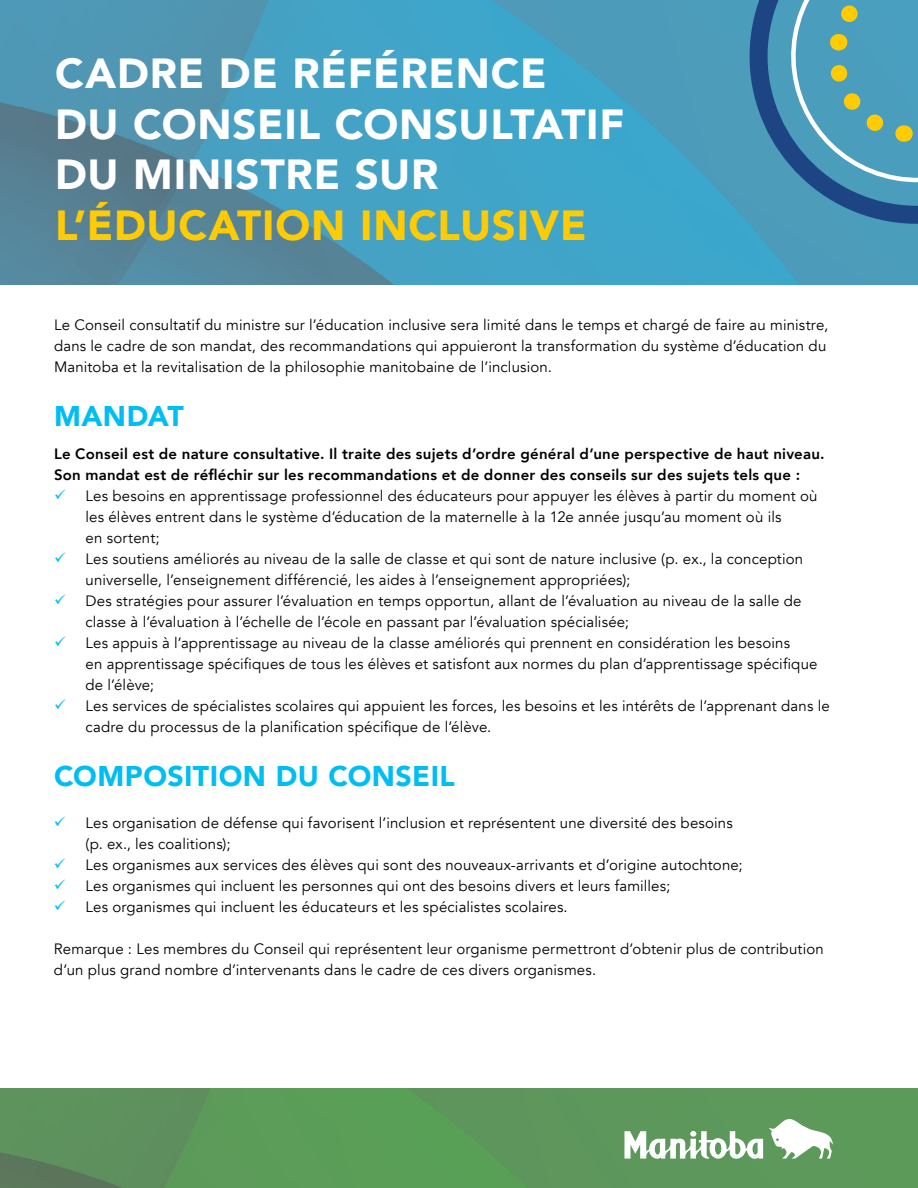
<style>
.page{position:relative;width:918px;height:1188px;background:#fff}
.page>*{position:absolute;margin:0;border:0;box-sizing:border-box;transform-origin:0 0}
.t1{font:900 42px/50.4px "Avenir";letter-spacing:.02em;color:#fff}
.t2{font:900 28.5px "Avenir";letter-spacing:.015em;color:#00bdf2}
.t3{font:15px/21px "Avenir";letter-spacing:.01em;color:#000}
.t4{font:800 15px "Avenir";letter-spacing:.02em;color:#000}
.s1{color:#ffcb05}
</style>
<div class="page">
<img style="left:0;top:0;width:918px;height:285px">
<svg style="left:725px;top:0;width:193px;height:233px;background:#4088ae"></svg>
<svg style="left:778px;top:0;width:140px;height:190px;background:#589eb3"></svg>
<img style="left:0;top:1088px;width:918px;height:100px">
<svg style="left:625px;top:1131px;width:138px;height:28px"></svg>
<svg style="left:769px;top:1119px;width:64px;height:40px"></svg>
<p class="t1" style="left:55px;top:48px;width:571px">CADRE DE RÉFÉRENCE<br>DU CONSEIL CONSULTATIF<br>DU MINISTRE SUR<br><span class="s1">L’ÉDUCATION INCLUSIVE</span></p>
<p class="t3" style="left:54px;top:315px;width:776px">Le Conseil consultatif du ministre sur l’éducation inclusive sera limité dans le temps et chargé de faire au ministre, dans le cadre de son mandat, des recommandations qui appuieront la transformation du système d’éducation du<br>Manitoba et la revitalisation de la philosophie manitobaine de l’inclusion.</p>
<h1 class="t2" style="left:54px;top:392px;width:131px">MANDAT</h1>
<p class="t4" style="left:54px;top:442px;width:772px">Le Conseil est de nature consultative. Il traite des sujets d’ordre général d’une perspective de haut niveau.</p>
<p class="t4" style="left:54px;top:463px;width:748px">Son mandat est de réfléchir sur les recommandations et de donner des conseils sur des sujets tels que :</p>
<p class="t3" style="left:86px;top:486px;width:734px">Les besoins en apprentissage professionnel des éducateurs pour appuyer les élèves à partir du moment où les élèves entrent dans le système d’éducation de la maternelle à la 12e année jusqu’au moment où ils<br>en sortent;</p>
<p class="t3" style="left:86px;top:549px;width:719px">Les soutiens améliorés au niveau de la salle de classe et qui sont de nature inclusive (p. ex., la conception universelle, l’enseignement différencié, les aides à l’enseignement appropriées);</p>
<p class="t3" style="left:86px;top:591px;width:718px">Des stratégies pour assurer l’évaluation en temps opportun, allant de l’évaluation au niveau de la salle de classe à l’évaluation à l’échelle de l’école en passant par l’évaluation spécialisée;</p>
<p class="t3" style="left:86px;top:633px;width:706px">Les appuis à l’apprentissage au niveau de la classe améliorés qui prennent en considération les besoins</p>
<p class="t3" style="left:86px;top:654px;width:734px">en apprentissage spécifiques de tous les élèves et satisfont aux normes du plan d’apprentissage spécifique</p>
<p class="t3" style="left:86px;top:675px;width:70px">de l’élève;</p>
<p class="t3" style="left:86px;top:696px;width:746px">Les services de spécialistes scolaires qui appuient les forces, les besoins et les intérêts de l’apprenant dans le</p>
<p class="t3" style="left:86px;top:717px;width:407px">cadre du processus de la planification spécifique de l’élève.</p>
<h1 class="t2" style="left:54px;top:752px;width:402px">COMPOSITION DU CONSEIL</h1>
<p class="t3" style="left:85px;top:813px;width:649px">Les organisation de défense qui favorisent l’inclusion et représentent une diversité des besoins</p>
<p class="t3" style="left:85px;top:834px;width:147px">(p. ex., les coalitions);</p>
<p class="t3" style="left:85px;top:855px;width:659px">Les organismes aux services des élèves qui sont des nouveaux-arrivants et d’origine autochtone;</p>
<p class="t3" style="left:85px;top:876px;width:586px">Les organismes qui incluent les personnes qui ont des besoins divers et leurs familles;</p>
<p class="t3" style="left:85px;top:897px;width:484px">Les organismes qui incluent les éducateurs et les spécialistes scolaires.</p>
<p class="t3" style="left:54px;top:939px;width:771px">Remarque : Les membres du Conseil qui représentent leur organisme permettront d’obtenir plus de contribution d’un plus grand nombre d’intervenants dans le cadre de ces divers organismes.</p>
</div>
